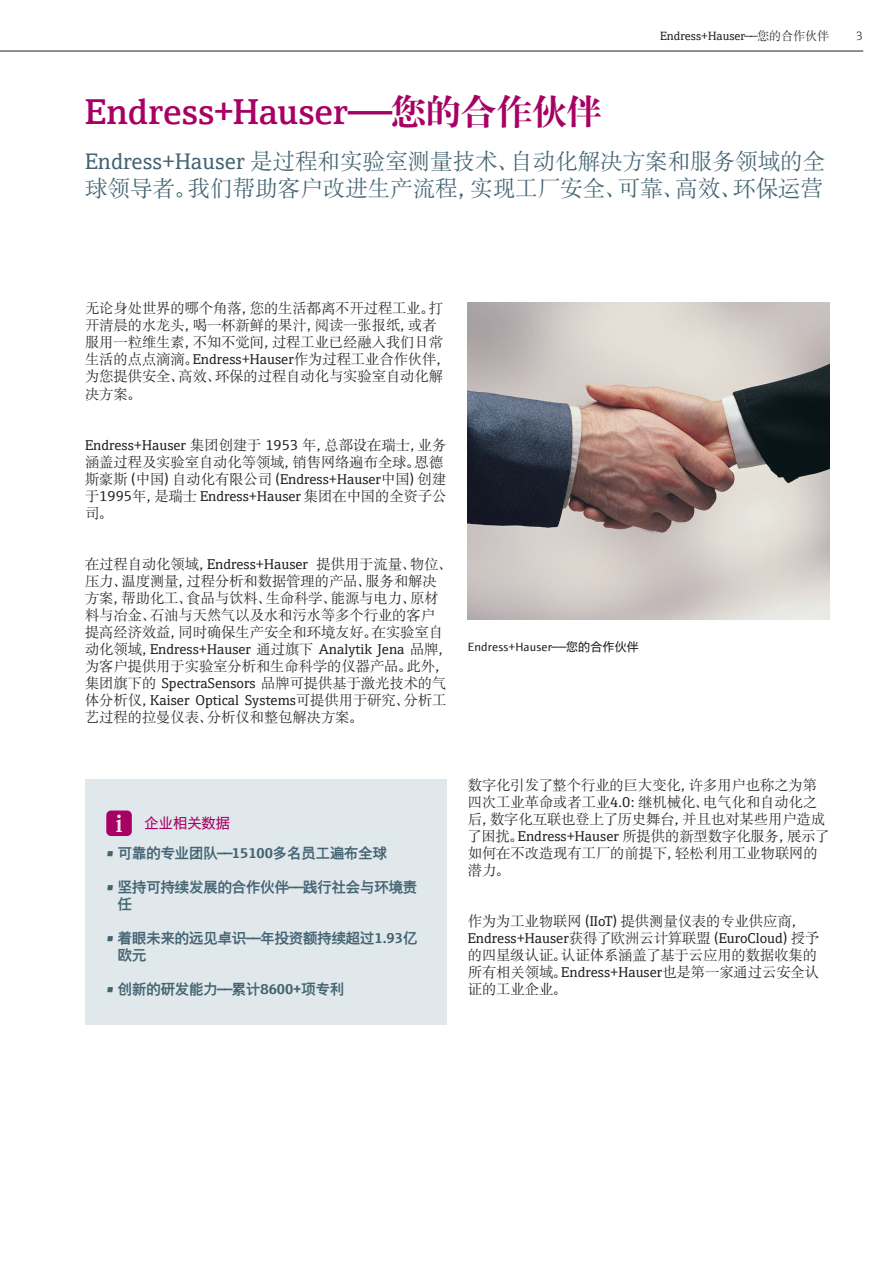
<style>
.page{position:relative;width:893px;height:1263px;background:#fff}
.page>*{position:absolute;margin:0;border:0;box-sizing:border-box;transform-origin:0 0}
.Inside_Headline{font:600 36px "E+H Serif";letter-spacing:.005em;color:#a70164}
.Copy_Default{font:22.5px/27px "E+H Serif Asia ME";color:#446472}
.Infobox_Default{font:14.25px/17px "E+H Serif Asia ME";color:#231f20}
.Infobox_Default-2{font:700 14.25px/17px "E+H Sans Asia ME";color:#446472}
.Copy_Default-2{font:14.25px "E+H Sans Asia ME";color:#a70164}
.t1{font:12px "E+H Serif Asia ME";color:#231f20}
.t2{font:12px "E+H Sans Asia ME";letter-spacing:.01em;color:#231f20}
.t3{font:300 12px "E+H Serif";color:#231f20}
.s1{font-family:"E+H Serif Asia ME";font-weight:700}
</style>
<div class="page">
<img style="left:468px;top:303px;width:361px;height:317px">
<hr style="left:0;top:51px;width:863px;height:1px;background:#231f20">
<div style="left:85px;top:779px;width:361px;height:246px;background:#e0e8ec"></div>
<svg style="left:106px;top:810px;width:26px;height:26px"></svg>
<p class="t1" style="left:660px;top:27px;width:171px">Endress+Hauser——您的合作伙伴</p>
<p class="t3" style="left:856px;top:27px;width:8px">3</p>
<p class="Inside_Headline" style="left:85px;top:84px;width:519px">Endress+Hauser<span class="s1">——您的合作伙伴</span></p>
<p class="Copy_Default" style="left:85px;top:148px;width:742px">Endress+Hauser 是过程和实验室测量技术、自动化解决方案和服务领域的全球领导者。我们帮助客户改进生产流程，实现工厂安全、可靠、高效、环保运营</p>
<p class="Infobox_Default" style="left:85px;top:300px;width:367px">无论身处世界的哪个角落，您的生活都离不开过程工业。打开清晨的水龙头，喝一杯新鲜的果汁，阅读一张报纸，或者服用一粒维生素，不知不觉间，过程工业已经融入我们日常生活的点点滴滴。Endress+Hauser作为过程工业合作伙伴，为您提供安全、高效、环保的过程自动化与实验室自动化解决方案。</p>
<p class="Infobox_Default" style="left:85px;top:437px;width:363px">Endress+Hauser 集团创建于 1953 年，总部设在瑞士，业务涵盖过程及实验室自动化等领域，销售网络遍布全球。恩德斯豪斯（中国）自动化有限公司（Endress+Hauser中国）创建于1995年，是瑞士 Endress+Hauser 集团在中国的全资子公司。</p>
<p class="Infobox_Default" style="left:85px;top:556px;width:369px">在过程自动化领域，Endress+Hauser 提供用于流量、物位、压力、温度测量，过程分析和数据管理的产品、服务和解决方案，帮助化工、食品与饮料、生命科学、能源与电力、原材料与冶金、石油与天然气以及水和污水等多个行业的客户提高经济效益，同时确保生产安全和环境友好。在实验室自动化领域，Endress+Hauser 通过旗下 Analytik Jena 品牌，为客户提供用于实验室分析和生命科学的仪器产品。此外，集团旗下的 SpectraSensors 品牌可提供基于激光技术的气体分析仪，Kaiser Optical Systems可提供用于研究、分析工艺过程的拉曼仪表、分析仪和整包解决方案。</p>
<p class="Copy_Default-2" style="left:145px;top:815px;width:87px">企业相关数据</p>
<p class="Infobox_Default-2" style="left:106px;top:844px;width:282px">• 可靠的专业团队——15100多名员工遍布全球</p>
<p class="Infobox_Default-2" style="left:118px;top:878px;width:301px;text-indent:-12px">• 坚持可持续发展的合作伙伴——践行社会与环境责任</p>
<p class="Infobox_Default-2" style="left:118px;top:929px;width:301px;text-indent:-12px">• 着眼未来的远见卓识——年投资额持续超过1.93亿欧元</p>
<p class="Infobox_Default-2" style="left:106px;top:980px;width:239px">• 创新的研发能力——累计8600+项专利</p>
<p class="t2" style="left:468px;top:640px;width:172px">Endress+Hauser— —您的合作伙伴</p>
<p class="Infobox_Default" style="left:467px;top:777px;width:364px">数字化引发了整个行业的巨大变化，许多用户也称之为第四次工业革命或者工业4.0：继机械化、电气化和自动化之后，数字化互联也登上了历史舞台，并且也对某些用户造成了困扰。Endress+Hauser 所提供的新型数字化服务，展示了如何在不改造现有工厂的前提下，轻松利用工业物联网的潜力。</p>
<p class="Infobox_Default" style="left:468px;top:913px;width:353px">作为为工业物联网（IIoT）提供测量仪表的专业供应商，<br>Endress+Hauser获得了欧洲云计算联盟（EuroCloud）授予的四星级认证。认证体系涵盖了基于云应用的数据收集的所有相关领域。Endress+Hauser也是第一家通过云安全认证的工业企业。</p>
</div>
